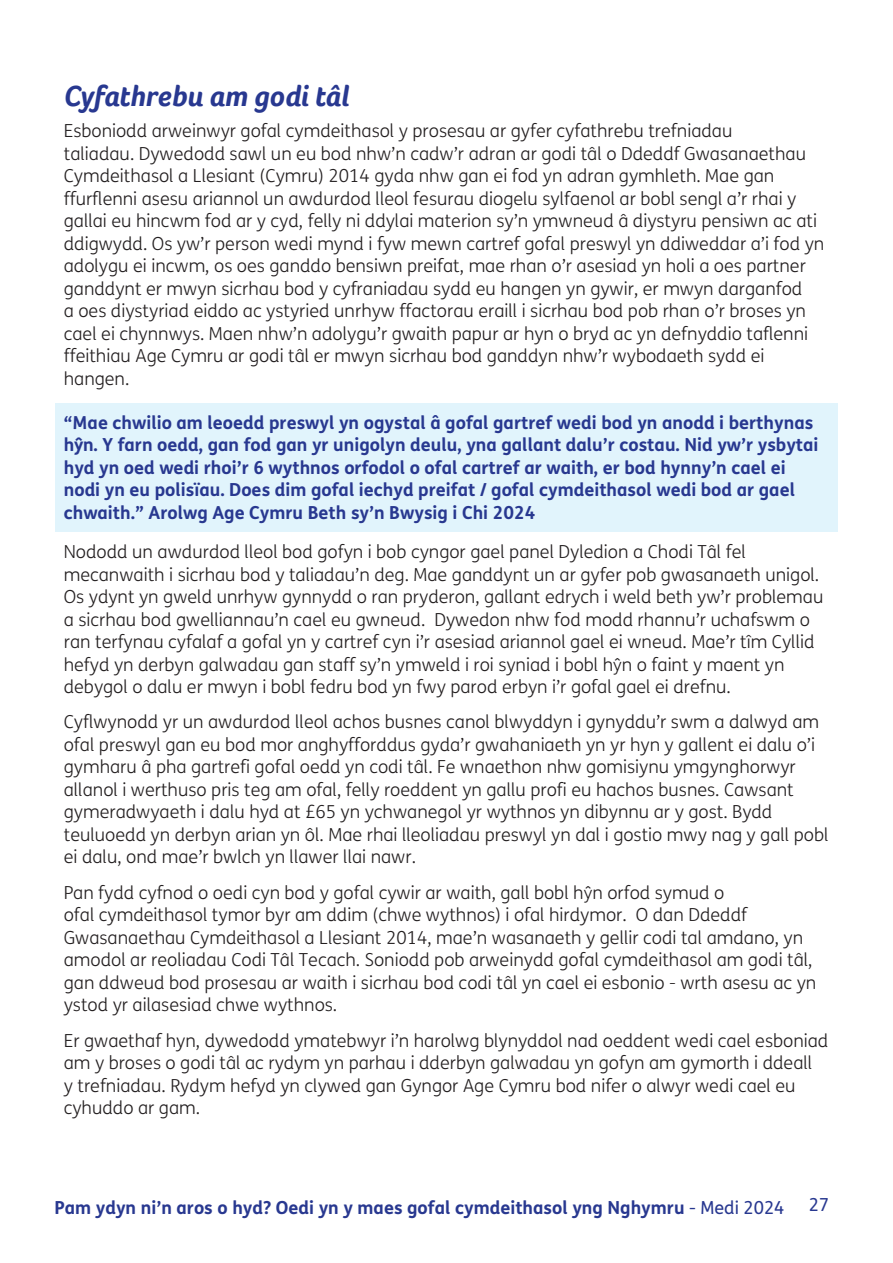
<style>
.page{position:relative;width:893px;height:1263px;background:#fff}
.page>*{position:absolute;margin:0;border:0;box-sizing:border-box;transform-origin:0 0}
.dark_Blue_subheading{font:italic 700 30px "Foco Age UK";color:#283890}
.body{font:300 18px/22.5px "FS Me";color:#231f20}
.t1{font:700 18px/22.5px "FS Me";color:#283890}
.t2{font:18px "FS Me";color:#283890}
.s1{font-family:"AS Lettera Text";font-weight:900}
.s2{font-family:"AS Lettera Text";font-weight:400}
.s3{font-weight:400}
</style>
<div class="page">
<div style="left:55px;top:404px;width:783px;height:128px;background:#e1f4fc"></div>
<p class="dark_Blue_subheading" style="left:64px;top:78px;width:287px">Cyfathrebu am godi tâl</p>
<p class="body" style="left:64px;top:120px;width:762px">Esboniodd arweinwyr gofal cymdeithasol y prosesau ar gyfer cyfathrebu trefniadau<br>taliadau. Dywedodd sawl un eu bod nhw’n cadw’r adran ar godi tâl o Ddeddf Gwasanaethau Cymdeithasol a Llesiant (Cymru) 2014 gyda nhw gan ei fod yn adran gymhleth. Mae gan ffurflenni asesu ariannol un awdurdod lleol fesurau diogelu sylfaenol ar bobl sengl a’r rhai y gallai eu hincwm fod ar y cyd, felly ni ddylai materion sy’n ymwneud â diystyru pensiwn ac ati ddigwydd. Os yw’r person wedi mynd i fyw mewn cartref gofal preswyl yn ddiweddar a’i fod yn adolygu ei incwm, os oes ganddo bensiwn preifat, mae rhan o’r asesiad yn holi a oes partner ganddynt er mwyn sicrhau bod y cyfraniadau sydd eu hangen yn gywir, er mwyn darganfod<br>a oes diystyriad eiddo ac ystyried unrhyw ffactorau eraill i sicrhau bod pob rhan o’r broses yn cael ei chynnwys. Maen nhw’n adolygu’r gwaith papur ar hyn o bryd ac yn defnyddio taflenni ffeithiau Age Cymru ar godi tâl er mwyn sicrhau bod ganddyn nhw’r wybodaeth sydd ei hangen.</p>
<p class="t1" style="left:64px;top:411px;width:756px">“Mae chwilio am leoedd preswyl yn ogystal â gofal gartref wedi bod yn anodd i berthynas h<span class="s1">ŷ</span>n. Y farn oedd, gan fod gan yr unigolyn deulu, yna gallant dalu’r costau. Nid yw’r ysbytai hyd yn oed wedi rhoi’r 6 wythnos orfodol o ofal cartref ar waith, er bod hynny’n cael ei nodi yn eu polisïau. Does dim gofal iechyd preifat / gofal cymdeithasol wedi bod ar gael chwaith.” Arolwg Age Cymru Beth sy’n Bwysig i Chi 2024</p>
<p class="body" style="left:64px;top:541px;width:761px">Nododd un awdurdod lleol bod gofyn i bob cyngor gael panel Dyledion a Chodi Tâl fel mecanwaith i sicrhau bod y taliadau’n deg. Mae ganddynt un ar gyfer pob gwasanaeth unigol.<br>Os ydynt yn gweld unrhyw gynnydd o ran pryderon, gallant edrych i weld beth yw’r problemau a sicrhau bod gwelliannau’n cael eu gwneud. Dywedon nhw fod modd rhannu’r uchafswm o ran terfynau cyfalaf a gofal yn y cartref cyn i’r asesiad ariannol gael ei wneud. Mae’r tîm Cyllid hefyd yn derbyn galwadau gan staff sy’n ymweld i roi syniad i bobl h<span class="s2">ŷ</span>n o faint y maent yn debygol o dalu er mwyn i bobl fedru bod yn fwy parod erbyn i’r gofal gael ei drefnu.</p>
<p class="body" style="left:64px;top:711px;width:766px">Cyflwynodd yr un awdurdod lleol achos busnes canol blwyddyn i gynyddu’r swm a dalwyd am ofal preswyl gan eu bod mor anghyfforddus gyda’r gwahaniaeth yn yr hyn y gallent ei dalu o’i gymharu â pha gartrefi gofal oedd yn codi tâl. Fe wnaethon nhw gomisiynu ymgynghorwyr allanol i werthuso pris teg am ofal, felly roeddent yn gallu profi eu hachos busnes. Cawsant gymeradwyaeth i dalu hyd at £65 yn ychwanegol yr wythnos yn dibynnu ar y gost. Bydd teuluoedd yn derbyn arian yn ôl. Mae rhai lleoliadau preswyl yn dal i gostio mwy nag y gall pobl ei dalu, ond mae’r bwlch yn llawer llai nawr.</p>
<p class="body" style="left:64px;top:882px;width:754px">Pan fydd cyfnod o oedi cyn bod y gofal cywir ar waith, gall bobl h<span class="s2">ŷ</span>n orfod symud o<br>ofal cymdeithasol tymor byr am ddim (chwe wythnos) i ofal hirdymor. O dan Ddeddf Gwasanaethau Cymdeithasol a Llesiant 2014, mae’n wasanaeth y gellir codi tal amdano, yn amodol ar reoliadau Codi Tâl Tecach. Soniodd pob arweinydd gofal cymdeithasol am godi tâl, gan ddweud bod prosesau ar waith i sicrhau bod codi tâl yn cael ei esbonio - wrth asesu ac yn ystod yr ailasesiad chwe wythnos.</p>
<p class="body" style="left:64px;top:1029px;width:766px">Er gwaethaf hyn, dywedodd ymatebwyr i’n harolwg blynyddol nad oeddent wedi cael esboniad am y broses o godi tâl ac rydym yn parhau i dderbyn galwadau yn gofyn am gymorth i ddeall<br>y trefniadau. Rydym hefyd yn clywed gan Gyngor Age Cymru bod nifer o alwyr wedi cael eu cyhuddo ar gam.</p>
<p class="t1" style="left:55px;top:1196px;width:731px">Pam ydyn ni’n aros o hyd? Oedi yn y maes gofal cymdeithasol yng Nghymru <span class="s3">- Medi 2024</span></p>
<p class="t2" style="left:809px;top:1192px;width:22px">27</p>
</div>
